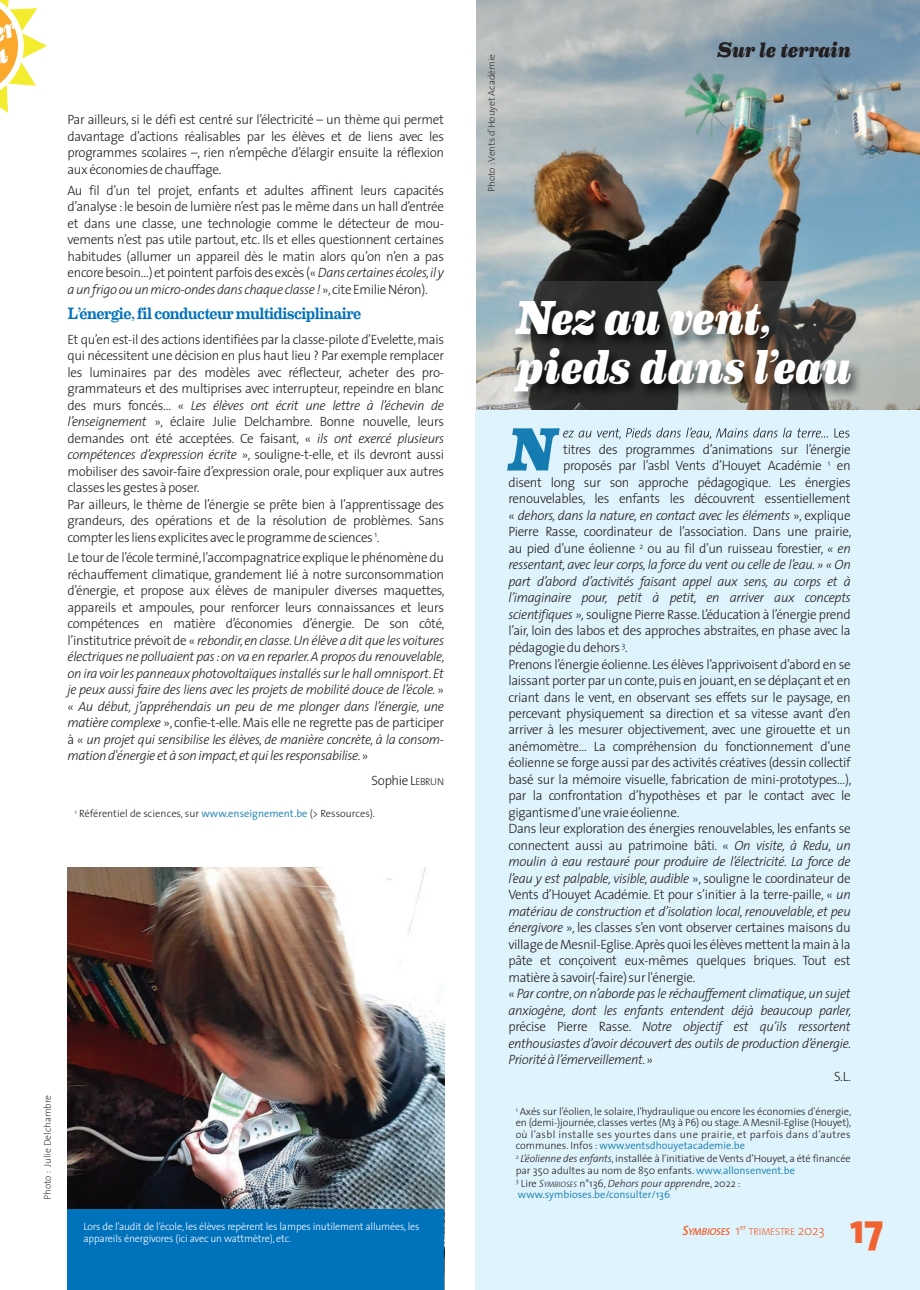
<style>
.page{position:relative;width:920px;height:1290px;background:#fff}
.page>*{position:absolute;margin:0;border:0;box-sizing:border-box;transform-origin:0 0}
.t1{font:italic 800 61.35px "Eames Century Modern";color:#157cb2}
.t2{font:italic 800 48px/48.6px "Eames Century Modern";letter-spacing:-.01em;color:#fff}
.t3{font:800 42px "The Sans";color:#f16231}
.t4{font:italic 800 21px "Eames Century Modern";letter-spacing:-.005em;color:#231f20}
.t5{font:500 16.5px "Eames Century Modern";letter-spacing:-.025em;color:#0072bc}
.t6{font:300 13.5px/16.5px "The Sans";letter-spacing:-.025em;color:#231f20;text-align:justify}
.t7{font:italic 300 13.5px/16.5px "The Sans";letter-spacing:-.025em;color:#231f20;text-align:justify}
.t8{font:300 10.5px/11.2px "The Sans";color:#231f20;text-align:justify}
.t9{font:300 10.5px/12px "The Sans";letter-spacing:-.015em;color:#fff}
.t10{font:italic 300 10.5px "The Sans";color:#231f20}
.t11{font:300 10.5px "The Sans";color:#157cb2}
.t12{font:300 10.2px "The Sans";letter-spacing:-.02em;color:#f16231}
.t13{font:200 9.75px "The Sans";color:#231f20}
.s1{font-style:italic}
.s2{font-style:normal}
.s3{font-size:10.2px}
.s4{color:#157cb2}
.s5{font-size:7.8px}
.s6{font-weight:600;font-style:italic;font-size:13.5px}
.s7{font-weight:600;font-style:italic}
.s8{font-size:13.5px}
</style>
<div class="page">
<div style="left:476px;top:0;width:444px;height:1290px;background:#def3fc"></div>
<img style="left:68px;top:867px;width:376px;height:342px">
<img style="left:476px;top:0;width:444px;height:410px">
<img style="left:495px;top:282px;width:399px;height:158px">
<img style="left:507px;top:428px;width:53px;height:13px">
<img style="left:563px;top:428px;width:100px;height:11px">
<img style="left:834px;top:428px;width:15px;height:10px">
<div style="left:68px;top:1209px;width:376px;height:81px;background:#0072bc"></div>
<svg style="left:0;top:0;width:47px;height:113px"></svg>
<p class="t6" style="left:67px;top:113px;width:378px">Par ailleurs, si le défi est centré sur l’électricité – un thème qui permet davantage d’actions réalisables par les élèves et de liens avec les programmes scolaires –, rien n’empêche d’élargir ensuite la réflexion aux économies de chauffage.</p>
<p class="t6" style="left:67px;top:183px;width:378px">Au fil d’un tel projet, enfants et adultes affinent leurs capacités d’analyse : le besoin de lumière n’est pas le même dans un hall d’entrée et dans une classe, une technologie comme le détecteur de mou&shy;vements n’est pas utile partout, etc. Ils et elles questionnent certaines habitudes (allumer un appareil dès le matin alors qu’on n’en a pas encore besoin…) et pointent parfois des excès (« <span class="s1">Dans certaines écoles, il y a un frigo ou un micro-ondes dans chaque classe !</span> », cite Emilie Néron).</p>
<p class="t5" style="left:67px;top:307px;width:295px">L’énergie, fil conducteur multidisciplinaire</p>
<p class="t6" style="left:68px;top:332px;width:378px">Et qu’en est-il des actions identifiées par la classe-pilote d’Evelette, mais qui nécessitent une décision en plus haut lieu ? Par exemple remplacer les luminaires par des modèles avec réflecteur, acheter des pro&shy;grammateurs et des multiprises avec interrupteur, repeindre en blanc des murs foncés… « <span class="s1">Les élèves ont écrit une lettre à l’échevin de l’enseignement</span> », éclaire Julie Delchambre. Bonne nouvelle, leurs demandes ont été acceptées. Ce faisant, « <span class="s1">ils ont exercé plusieurs compétences d’expression écrite</span> », souligne-t-elle, et ils devront aussi mobiliser des savoir-faire d’expression orale, pour expliquer aux autres classes les gestes à poser.</p>
<p class="t6" style="left:68px;top:497px;width:378px">Par ailleurs, le thème de l’énergie se prête bien à l’apprentissage des grandeurs, des opérations et de la résolution de problèmes. Sans compter les liens explicites avec le programme de sciences <sup>1</sup>.</p>
<p class="t7" style="left:68px;top:551px;width:379px"><span class="s2">Le tour de l’école terminé, l’accompagnatrice explique le phénomène du réchauffement climatique, grandement lié à notre surconsommation d’énergie, et propose aux élèves de manipuler diverses maquettes, appareils et ampoules, pour renforcer leurs connaissances et leurs compétences en matière d’économies d’énergie. De son côté, l’institutrice prévoit de «</span> rebondir, en classe. Un élève a dit que les voitures électriques ne polluaient pas : on va en reparler. A propos du renouvelable, on ira voir les panneaux photovoltaïques installés sur le hall omnisport. Et je peux aussi faire des liens avec les projets de mobilité douce de l’école. <span class="s2">» «</span> Au début, j’appréhendais un peu de me plonger dans l’énergie, une matière complexe <span class="s2">», confie-t-elle. Mais elle ne regrette pas de participer à «</span> un projet qui sensibilise les élèves, de manière concrète, à la consom&shy;mation d'énergie et à son impact, et qui les responsabilise. <span class="s2">»</span></p>
<p class="t6" style="left:372px;top:774px;width:74px">Sophie L<span class="s3">EBRUN</span></p>
<p class="t8" style="left:75px;top:809px;width:302px"><sup>1</sup> Référentiel de sciences, sur <span class="s4">www.enseignement.be</span> (&gt; Ressources).</p>
<p class="t13" style="left:44px;top:1200px;width:107px;rotate:-90deg">Photo : Julie Delchambre</p>
<p class="t9" style="left:83px;top:1222px;width:338px">Lors de l’audit de l’école, les élèves repèrent les lampes inutilement allumées, les appareils énergivores (ici avec un wattmètre), etc.</p>
<p class="t13" style="left:488px;top:192px;width:140px;rotate:-90deg">Photo : Vents d’Houyet Académie</p>
<p class="t4" style="left:717px;top:42px;width:135px">Sur le terrain</p>
<p class="t2" style="left:516px;top:298px;width:337px">Nez au vent, pieds dans l’eau</p>
<p class="t1" style="left:508px;top:428px;width:51px">N</p>
<p class="t6" style="left:563px;top:443px;width:289px">titres des programmes d’animations sur l’énergie</p>
<p class="t6" style="left:563px;top:459px;width:289px">proposés par l’asbl Vents d’Houyet Académie <sup>1</sup> en</p>
<p class="t6" style="left:508px;top:476px;width:344px">disent long sur son approche pédagogique. Les énergies</p>
<p class="t6" style="left:508px;top:492px;width:344px">renouvelables, les enfants les découvrent essentiellement</p>
<p class="t7" style="left:508px;top:508px;width:344px"><span class="s2">«</span> dehors, dans la nature, en contact avec les éléments <span class="s2">», explique</span></p>
<p class="t6" style="left:508px;top:525px;width:344px">Pierre Rasse, coordinateur de l’association. Dans une prairie,</p>
<p class="t6" style="left:508px;top:542px;width:344px">au pied d’une éolienne <sup>2</sup> ou au fil d’un ruisseau forestier, <span class="s1">« en</span></p>
<p class="t7" style="left:508px;top:558px;width:344px">ressentant, avec leur corps, la force du vent ou celle de l’eau. » « On</p>
<p class="t7" style="left:508px;top:574px;width:344px">part d’abord d’activités faisant appel aux sens, au corps et à</p>
<p class="t7" style="left:508px;top:591px;width:344px">l’imaginaire pour, petit à petit, en arriver aux concepts</p>
<p class="t6" style="left:508px;top:608px;width:344px"><span class="s1">scientifiques »,</span> souligne Pierre Rasse. L’éducation à l’énergie prend</p>
<p class="t6" style="left:508px;top:624px;width:344px">l’air, loin des labos et des approches abstraites, en phase avec la</p>
<p class="t6" style="left:508px;top:641px;width:121px">pédagogie du dehors <sup>3</sup>.</p>
<p class="t6" style="left:508px;top:657px;width:344px">Prenons l’énergie éolienne. Les élèves l’apprivoisent d’abord en se laissant porter par un conte, puis en jouant, en se déplaçant et en criant dans le vent, en observant ses effets sur le paysage, en percevant physiquement sa direction et sa vitesse avant d’en arriver à les mesurer objectivement, avec une girouette et un anémomètre… La compréhension du fonctionnement d’une éolienne se forge aussi par des activités créatives (dessin collectif basé sur la mémoire visuelle, fabrication de mini-prototypes…), par la confrontation d’hypothèses et par le contact avec le gigantisme d’une vraie éolienne.</p>
<p class="t6" style="left:508px;top:822px;width:344px">Dans leur exploration des énergies renouvelables, les enfants se connectent aussi au patrimoine bâti. « <span class="s1">On visite, à Redu, un moulin à eau restauré pour produire de l’électricité. La force de l’eau y est palpable, visible, audible</span> », souligne le coordinateur de Vents d’Houyet Académie. Et pour s’initier à la terre-paille, « <span class="s1">un matériau de construction et d’isolation local, renouvelable, et peu énergivore</span> », les classes s’en vont observer certaines maisons du village de Mesnil-Eglise. Après quoi les élèves mettent la main à la pâte et conçoivent eux-mêmes quelques briques. Tout est matière à savoir(-faire) sur l'énergie.</p>
<p class="t7" style="left:508px;top:987px;width:344px"><span class="s2">«</span> Par contre<span class="s2">,</span> on n’aborde pas le réchauffement climatique, un sujet anxiogène, dont les enfants entendent déjà beaucoup parler, <span class="s2">précise Pierre Rasse.</span> Notre objectif est qu’ils ressortent enthousiastes d’avoir découvert des outils de production d’énergie.<br>Priorité à l’émerveillement. <span class="s2">»</span></p>
<p class="t6" style="left:834px;top:1069px;width:18px">S.L.</p>
<p class="t8" style="left:516px;top:1107px;width:337px"><sup>1</sup> Axés sur l’éolien, le solaire, l'hydraulique ou encore les économies d'énergie, en (demi-)journée, classes vertes (M3 à P6) ou stage. A Mesnil-Eglise (Houyet), où l’asbl installe ses yourtes dans une prairie, et parfois dans d’autres communes. Infos : <span class="s4">www.ventsdhouyetacademie.be</span></p>
<p class="t8" style="left:516px;top:1154px;width:337px"><sup>2</sup> <span class="s1">L’éolienne des enfants</span>, installée à l’initiative de Vents d’Houyet, a été financée par 350 adultes au nom de 850 enfants. <span class="s4">www.allonsenvent.be</span></p>
<p class="t10" style="left:516px;top:1179px;width:227px"><sup>3</sup> <span class="s2">Lire</span> S<span class="s5">YMBIOSES</span> <span class="s2">n°136,</span> Dehors pour apprendr<span class="s2">e, 2022 :</span></p>
<p class="t11" style="left:518px;top:1190px;width:154px">www.symbioses.be/consulter/136</p>
<p class="t12" style="left:682px;top:1227px;width:144px"><span class="s6">S</span><span class="s7">YMBIOSES</span> <span class="s8">1</span><sup>er</sup> TRIMESTRE <span class="s8">2023</span></p>
<p class="t3" style="left:850px;top:1212px;width:35px">17</p>
</div>
